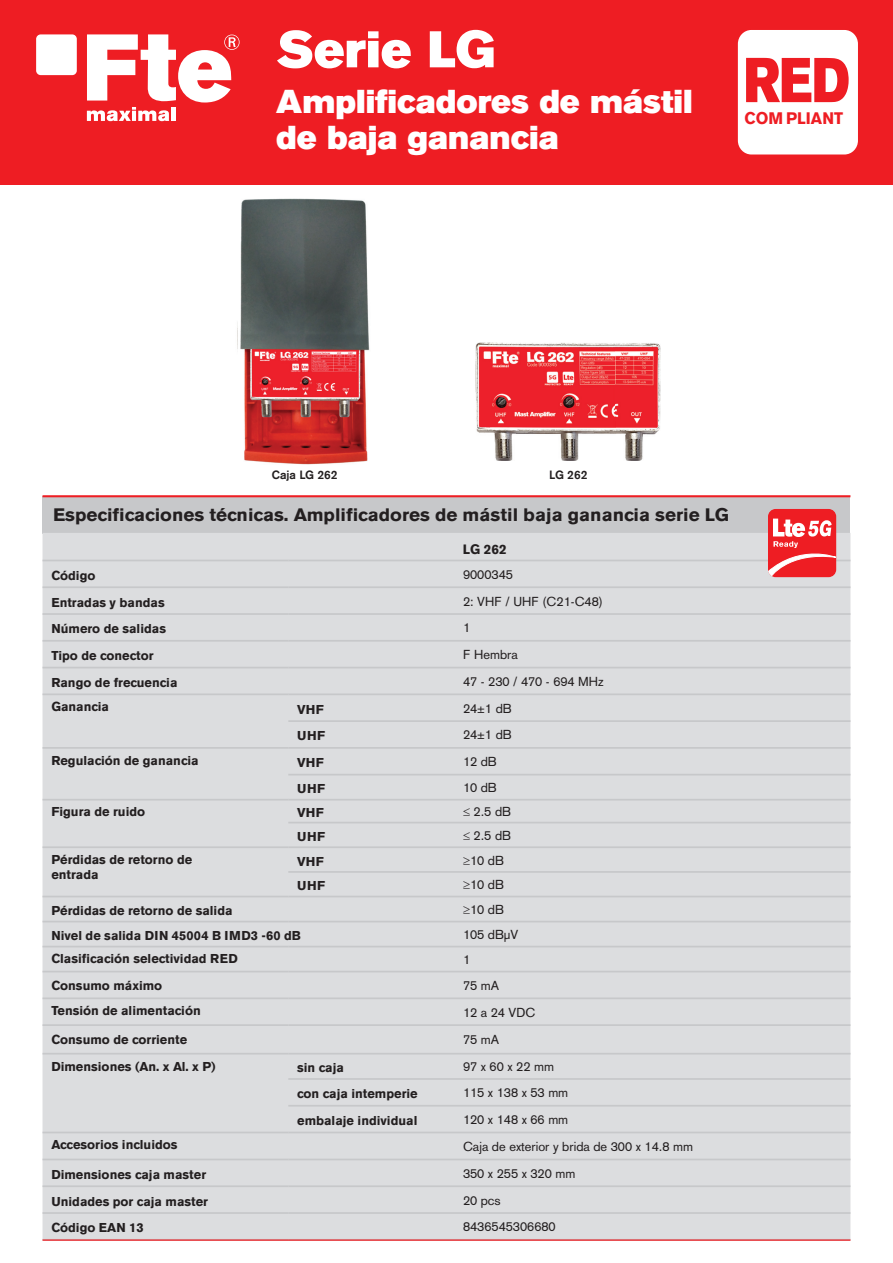
<style>
.page{position:relative;width:893px;height:1263px;background:#fff}
.page>*{position:absolute;margin:0;border:0;box-sizing:border-box;transform-origin:0 0}
.t1{font:62.55px "Akzidenz Grotesk BE Super";color:#ee1d23;scale:.8 1}
.t2{font:51px "Akzidenz Grotesk BE Super";color:#fff}
.t3{font:33px/36px "Akzidenz Grotesk BE Super";color:#fff}
.t4{font:700 18px "Akzidenz Grotesk BE";color:#231f20;scale:1.05 1}
.t5{font:700 16.65px "Akzidenz Grotesk BE";color:#ee1d23;scale:.96 1}
.t6{font:700 13.5px "Akzidenz Grotesk BE";color:#231f20}
.t7{font:700 12.9px/15.5px "Akzidenz Grotesk BE";color:#231f20}
.t8{font:12.9px "Akzidenz Grotesk";color:#231f20}
.t9{font:500 12px "Akzidenz Grotesk BE";color:#231f20}
</style>
<div class="page">
<div style="left:43px;top:497px;width:807px;height:37px;background:#c7c8ca"></div>
<div style="left:43px;top:533px;width:807px;height:706px;background:#dcdddf"></div>
<hr style="left:463px;top:586px;width:387px;height:2px;background:#c7c8ca">
<hr style="left:463px;top:613px;width:387px;height:2px;background:#c7c8ca">
<hr style="left:463px;top:640px;width:387px;height:2px;background:#c7c8ca">
<hr style="left:463px;top:667px;width:387px;height:1px;background:#c7c8ca">
<hr style="left:463px;top:693px;width:387px;height:2px;background:#c7c8ca">
<hr style="left:463px;top:720px;width:387px;height:2px;background:#c7c8ca">
<hr style="left:463px;top:747px;width:387px;height:2px;background:#c7c8ca">
<hr style="left:463px;top:774px;width:387px;height:1px;background:#c7c8ca">
<hr style="left:463px;top:799px;width:387px;height:1px;background:#c7c8ca">
<hr style="left:463px;top:822px;width:387px;height:1px;background:#c7c8ca">
<hr style="left:463px;top:846px;width:387px;height:2px;background:#c7c8ca">
<hr style="left:463px;top:871px;width:387px;height:2px;background:#c7c8ca">
<hr style="left:463px;top:896px;width:387px;height:1px;background:#c7c8ca">
<hr style="left:463px;top:921px;width:387px;height:1px;background:#c7c8ca">
<hr style="left:463px;top:946px;width:387px;height:1px;background:#c7c8ca">
<hr style="left:463px;top:971px;width:387px;height:1px;background:#c7c8ca">
<hr style="left:463px;top:997px;width:387px;height:2px;background:#c7c8ca">
<hr style="left:463px;top:1024px;width:387px;height:2px;background:#c7c8ca">
<hr style="left:463px;top:1053px;width:387px;height:1px;background:#c7c8ca">
<hr style="left:463px;top:1078px;width:387px;height:2px;background:#c7c8ca">
<hr style="left:463px;top:1105px;width:387px;height:1px;background:#c7c8ca">
<hr style="left:463px;top:1132px;width:387px;height:1px;background:#c7c8ca">
<hr style="left:463px;top:1158px;width:387px;height:2px;background:#c7c8ca">
<hr style="left:463px;top:1185px;width:387px;height:2px;background:#c7c8ca">
<hr style="left:463px;top:1212px;width:387px;height:2px;background:#c7c8ca">
<hr style="left:43px;top:586px;width:245px;height:2px;background:#c7c8ca">
<hr style="left:288px;top:586px;width:175px;height:2px;background:#c7c8ca">
<hr style="left:43px;top:613px;width:245px;height:2px;background:#c7c8ca">
<hr style="left:288px;top:613px;width:175px;height:2px;background:#c7c8ca">
<hr style="left:43px;top:640px;width:245px;height:2px;background:#c7c8ca">
<hr style="left:288px;top:640px;width:175px;height:2px;background:#c7c8ca">
<hr style="left:43px;top:667px;width:245px;height:1px;background:#c7c8ca">
<hr style="left:288px;top:667px;width:175px;height:1px;background:#c7c8ca">
<hr style="left:43px;top:693px;width:245px;height:2px;background:#c7c8ca">
<hr style="left:288px;top:693px;width:175px;height:2px;background:#c7c8ca">
<hr style="left:288px;top:720px;width:175px;height:2px;background:#c7c8ca">
<hr style="left:43px;top:747px;width:245px;height:2px;background:#c7c8ca">
<hr style="left:288px;top:747px;width:175px;height:2px;background:#c7c8ca">
<hr style="left:288px;top:774px;width:175px;height:1px;background:#c7c8ca">
<hr style="left:43px;top:799px;width:245px;height:1px;background:#c7c8ca">
<hr style="left:288px;top:799px;width:175px;height:1px;background:#c7c8ca">
<hr style="left:288px;top:822px;width:175px;height:1px;background:#c7c8ca">
<hr style="left:43px;top:846px;width:245px;height:2px;background:#c7c8ca">
<hr style="left:288px;top:846px;width:175px;height:2px;background:#c7c8ca">
<hr style="left:288px;top:871px;width:175px;height:2px;background:#c7c8ca">
<hr style="left:43px;top:896px;width:245px;height:1px;background:#c7c8ca">
<hr style="left:288px;top:896px;width:175px;height:1px;background:#c7c8ca">
<hr style="left:43px;top:921px;width:245px;height:1px;background:#c7c8ca">
<hr style="left:288px;top:921px;width:175px;height:1px;background:#c7c8ca">
<hr style="left:43px;top:946px;width:245px;height:1px;background:#c7c8ca">
<hr style="left:288px;top:946px;width:175px;height:1px;background:#c7c8ca">
<hr style="left:43px;top:971px;width:245px;height:1px;background:#c7c8ca">
<hr style="left:288px;top:971px;width:175px;height:1px;background:#c7c8ca">
<hr style="left:43px;top:997px;width:245px;height:2px;background:#c7c8ca">
<hr style="left:288px;top:997px;width:175px;height:2px;background:#c7c8ca">
<hr style="left:43px;top:1024px;width:245px;height:2px;background:#c7c8ca">
<hr style="left:288px;top:1024px;width:175px;height:2px;background:#c7c8ca">
<hr style="left:43px;top:1053px;width:245px;height:1px;background:#c7c8ca">
<hr style="left:288px;top:1053px;width:175px;height:1px;background:#c7c8ca">
<hr style="left:288px;top:1078px;width:175px;height:2px;background:#c7c8ca">
<hr style="left:288px;top:1105px;width:175px;height:1px;background:#c7c8ca">
<hr style="left:43px;top:1132px;width:245px;height:1px;background:#c7c8ca">
<hr style="left:288px;top:1132px;width:175px;height:1px;background:#c7c8ca">
<hr style="left:43px;top:1158px;width:245px;height:2px;background:#c7c8ca">
<hr style="left:288px;top:1158px;width:175px;height:2px;background:#c7c8ca">
<hr style="left:43px;top:1185px;width:245px;height:2px;background:#c7c8ca">
<hr style="left:288px;top:1185px;width:175px;height:2px;background:#c7c8ca">
<hr style="left:43px;top:1212px;width:245px;height:2px;background:#c7c8ca">
<hr style="left:288px;top:1212px;width:175px;height:2px;background:#c7c8ca">
<hr style="left:43px;top:560px;width:245px;height:1px;background:#c7c8ca">
<hr style="left:288px;top:560px;width:175px;height:1px;background:#c7c8ca">
<hr style="left:463px;top:560px;width:387px;height:1px;background:#c7c8ca">
<div style="left:0;top:0;width:893px;height:184px;background:#ee1d23"></div>
<div style="left:36px;top:34px;width:41px;height:41px;background:#fff;border-radius:5px"></div>
<svg style="left:87px;top:34px;width:153px;height:87px"></svg>
<hr style="left:43px;top:1239px;width:807px;height:2px;background:#ee1d23">
<hr style="left:43px;top:495px;width:807px;height:2px;background:#ee1d23">
<img style="left:237px;top:198px;width:133px;height:267px">
<img style="left:475px;top:342px;width:186px;height:119px">
<div style="left:738px;top:30px;width:120px;height:124px;background:#fff;border-radius:14px"></div>
<div style="left:768px;top:509px;width:68px;height:68px;background:#ee1d23;border-radius:8px"></div>
<svg style="left:768px;top:519px;width:68px;height:58px"></svg>
<h2 class="t2" style="left:277px;top:20px;width:220px">Serie LG</h2>
<h3 class="t3" style="left:276px;top:83px;width:418px">Amplificadores de mástil de baja ganancia</h3>
<h1 class="t1" style="left:744px;top:44px;width:134px">RED</h1>
<p class="t5" style="left:745px;top:108px;width:104px">COM PLIANT</p>
<p class="t9" style="left:272px;top:468px;width:67px">Caja LG 262</p>
<p class="t9" style="left:549px;top:468px;width:40px">LG 262</p>
<h3 class="t4" style="left:53px;top:504px;width:645px">Especificaciones técnicas. Amplificadores de mástil baja ganancia serie LG</h3>
<p class="t6" style="left:463px;top:541px;width:45px">LG 262</p>
<p class="t7" style="left:51px;top:568px;width:46px">Código</p>
<p class="t8" style="left:463px;top:567px;width:51px">9000345</p>
<p class="t7" style="left:51px;top:594px;width:115px">Entradas y bandas</p>
<p class="t8" style="left:463px;top:593px;width:141px">2: VHF / UHF (C21-C48)</p>
<p class="t7" style="left:51px;top:621px;width:116px">Número de salidas</p>
<p class="t8" style="left:463px;top:620px;width:9px">1</p>
<p class="t7" style="left:51px;top:648px;width:104px">Tipo de conector</p>
<p class="t8" style="left:463px;top:647px;width:56px">F Hembra</p>
<p class="t7" style="left:51px;top:675px;width:128px">Rango de frecuencia</p>
<p class="t8" style="left:463px;top:674px;width:142px">47 - 230 / 470 - 694 MHz</p>
<p class="t7" style="left:51px;top:699px;width:59px">Ganancia</p>
<p class="t7" style="left:297px;top:702px;width:28px">VHF</p>
<p class="t8" style="left:463px;top:700px;width:50px">24±1 dB</p>
<p class="t7" style="left:297px;top:728px;width:30px">UHF</p>
<p class="t8" style="left:463px;top:727px;width:50px">24±1 dB</p>
<p class="t7" style="left:51px;top:752px;width:149px">Regulación de ganancia</p>
<p class="t7" style="left:297px;top:755px;width:28px">VHF</p>
<p class="t8" style="left:463px;top:754px;width:35px">12 dB</p>
<p class="t7" style="left:297px;top:781px;width:30px">UHF</p>
<p class="t8" style="left:463px;top:780px;width:35px">10 dB</p>
<p class="t7" style="left:51px;top:804px;width:95px">Figura de ruido</p>
<p class="t7" style="left:297px;top:805px;width:28px">VHF</p>
<p class="t8" style="left:463px;top:804px;width:49px">≤ 2.5 dB</p>
<p class="t7" style="left:297px;top:829px;width:30px">UHF</p>
<p class="t8" style="left:463px;top:828px;width:49px">≤ 2.5 dB</p>
<p class="t7" style="left:51px;top:852px;width:142px">Pérdidas de retorno de entrada</p>
<p class="t7" style="left:297px;top:853px;width:28px">VHF</p>
<p class="t8" style="left:463px;top:852px;width:42px">≥10 dB</p>
<p class="t7" style="left:297px;top:878px;width:30px">UHF</p>
<p class="t8" style="left:463px;top:877px;width:42px">≥10 dB</p>
<p class="t7" style="left:51px;top:903px;width:183px">Pérdidas de retorno de salida</p>
<p class="t8" style="left:463px;top:902px;width:42px">≥10 dB</p>
<p class="t7" style="left:51px;top:928px;width:251px">Nivel de salida DIN 45004 B IMD3 -60 dB</p>
<p class="t8" style="left:463px;top:927px;width:57px">105 dBµV</p>
<p class="t7" style="left:51px;top:951px;width:188px">Clasificación selectividad RED</p>
<p class="t8" style="left:463px;top:952px;width:9px">1</p>
<p class="t7" style="left:51px;top:977px;width:112px">Consumo máximo</p>
<p class="t8" style="left:463px;top:978px;width:38px">75 mA</p>
<p class="t7" style="left:51px;top:1003px;width:151px">Tensión de alimentación</p>
<p class="t8" style="left:463px;top:1005px;width:74px">12 a 24 VDC</p>
<p class="t7" style="left:51px;top:1032px;width:137px">Consumo de corriente</p>
<p class="t8" style="left:463px;top:1032px;width:38px">75 mA</p>
<p class="t7" style="left:51px;top:1058px;width:166px">Dimensiones (An. x Al. x P)</p>
<p class="t7" style="left:297px;top:1060px;width:48px">sin caja</p>
<p class="t8" style="left:463px;top:1059px;width:93px">97 x 60 x 22 mm</p>
<p class="t7" style="left:297px;top:1086px;width:122px">con caja intemperie</p>
<p class="t8" style="left:463px;top:1085px;width:107px">115 x 138 x 53 mm</p>
<p class="t7" style="left:297px;top:1113px;width:122px">embalaje individual</p>
<p class="t8" style="left:463px;top:1112px;width:107px">120 x 148 x 66 mm</p>
<p class="t7" style="left:51px;top:1137px;width:128px">Accesorios incluidos</p>
<p class="t8" style="left:463px;top:1139px;width:232px">Caja de exterior y brida de 300 x 14.8 mm</p>
<p class="t7" style="left:51px;top:1167px;width:156px">Dimensiones caja master</p>
<p class="t8" style="left:463px;top:1166px;width:114px">350 x 255 x 320 mm</p>
<p class="t7" style="left:51px;top:1193px;width:158px">Unidades por caja master</p>
<p class="t8" style="left:463px;top:1192px;width:39px">20 pcs</p>
<p class="t7" style="left:51px;top:1220px;width:94px">Código EAN 13</p>
<p class="t8" style="left:463px;top:1219px;width:94px">8436545306680</p>
</div>
